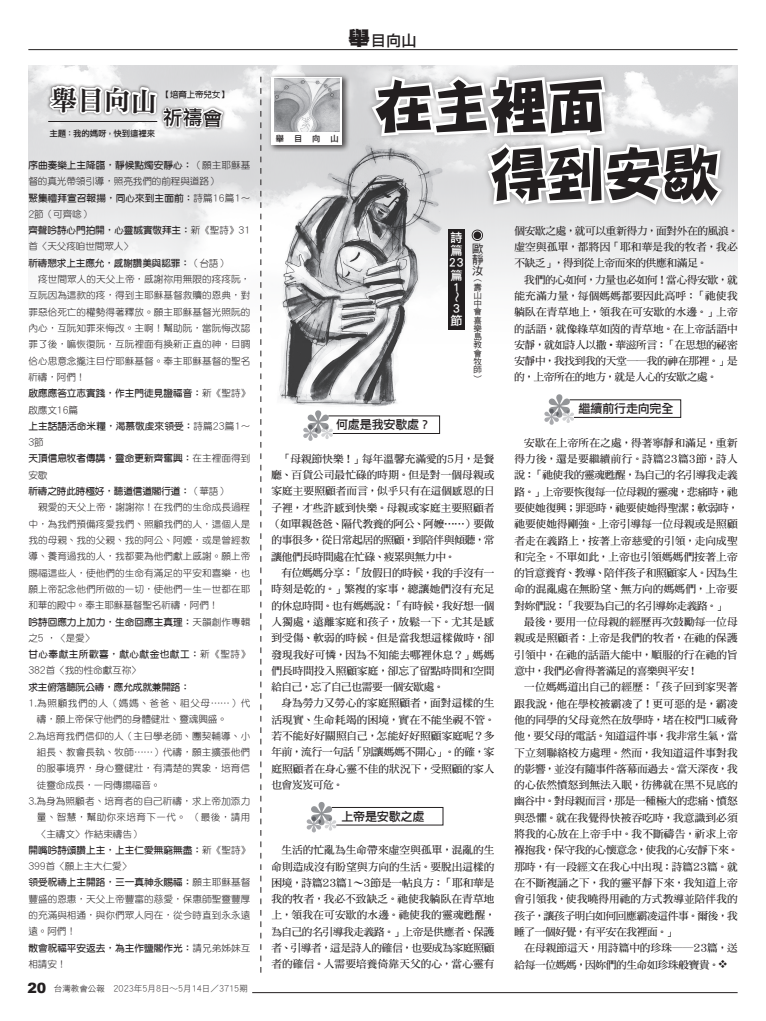
<style>
.page{position:relative;width:766px;height:1021px;background:#fff}
.page>*{position:absolute;margin:0;border:0;box-sizing:border-box;transform-origin:0 0}
.內文{font:59.5px "DF Ping Ju W7 WINP BF";letter-spacing:-.035em;color:#231f20}
.內文1a{font:26.6px "DFN Ming W9 WINP BF";color:#231f20}
.t1{font:19.8px "DF Hei W12 WINP BF";color:#231f20;scale:1.1 1}
.t2{font:15.2px "DF Li Hei W5 WINP BF";color:#231f20}
.t3{font:900 14.2px "Arial";color:#231f20}
.次標題_2{font:12px "DF Li Hei W5 WINP BF";letter-spacing:-.015em;color:#231f20}
.次標題_2-2{font:12px/12.4px "DF Li Hei W5 WINP BF";color:#fff}
.作者{font:11.3px/10.9px "DF Hei W5 WINP BF";color:#231f20;text-align:justify}
.內文-2{font:10.6px/16.3px "DF Ming W7 WINP BF";letter-spacing:-.02em;color:#231f20;text-align:justify}
.內文-3{font:10.6px "DF Ming W7 WINP BF";letter-spacing:.005em;color:#231f20}
.內文1a-2{font:9.6px/16.3px "DF Yuan W3 WINP BF";color:#231f20;text-align:justify}
.內文1a-3{font:9.6px/16.3px "DF Yuan W7 WINP BF";color:#231f20}
.t4{font:8.5px "DF Hei W3 WINP BF";color:#231f20}
.次標題_2-3{font:8.5px "DF Li Hei W5 WINP BF";letter-spacing:-.02em;color:#231f20}
.作者-2{font:8.5px/8.2px "DF Hei W5 WINP BF";color:#231f20;text-align:justify}
.內文-4{font:8.5px "DF Yuan W7 WINP BF";letter-spacing:-.015em;color:#231f20}
.內文-5{font:8.2px "DF Li Hei W5 WINP BF";color:#231f20}
.s1{font-family:"DF Yuan W7 WINP BF"}
.s2{font-family:"DF Yuan W3 WINP BF"}
</style>
<div class="page">
<img style="left:28px;top:65px;width:709px;height:356px">
<img style="left:271px;top:139px;width:184px;height:270px">
<hr style="left:28px;top:49px;width:709px;height:1px;background:#231f20">
<hr style="left:252px;top:992px;width:485px;height:1px;background:#231f20">
<svg style="left:45px;top:49px;width:56px;height:372px"></svg>
<svg style="left:101px;top:49px;width:28px;height:372px"></svg>
<svg style="left:471px;top:230px;width:12px;height:12px"></svg>
<div style="left:268px;top:72px;width:82px;height:80px;background:#231f20;opacity:.75"></div>
<div style="left:271px;top:77px;width:71px;height:67px;background:#fff"></div>
<img style="left:274px;top:79px;width:66px;height:53px">
<svg style="left:260px;top:77px;width:1px;height:895px"></svg>
<div style="left:366px;top:70px;width:245px;height:73px;background:#231f20;opacity:.4"></div>
<svg style="left:367px;top:72px;width:359px;height:139px"></svg>
<div style="left:448px;top:229px;width:16px;height:100px;background:#231f20"></div>
<svg style="left:303px;top:410px;width:137px;height:31px"></svg>
<svg style="left:544px;top:394px;width:136px;height:31px"></svg>
<svg style="left:306px;top:802px;width:137px;height:30px"></svg>
<svg style="left:129px;top:49px;width:102px;height:372px"></svg>
<p class="內文1a" style="left:51px;top:86px;width:108px;rotate:1deg">舉目向山</p>
<p class="內文-4" style="left:162px;top:91px;width:68px">【培育上帝兒女】</p>
<p class="次標題_2-3" style="left:49px;top:129px;width:107px">主題：我的媽呀，快到這裡來</p>
<p class="內文1a-2" style="left:28px;top:157px;width:223px"><span class="s1">序曲奏樂上主降臨，靜候點燭安靜心：</span>（願主耶穌基督的真光帶領引導，照亮我們的前程與道路）</p>
<p class="內文1a-3" style="left:28px;top:189px;width:223px">聚集禮拜宣召報揚，同心來到主面前：<span class="s2">詩篇16篇1～<br>2節（可齊唸）</span></p>
<p class="內文1a-2" style="left:28px;top:222px;width:223px"><span class="s1">齊聲吟詩心門拍開，心靈誠實敬拜主：</span>新《聖詩》31首〈天父疼咱世間眾人〉</p>
<p class="內文1a-3" style="left:28px;top:255px;width:201px">祈禱懇求上主應允，感謝讚美與認罪：<span class="s2">（台語）</span></p>
<p class="內文1a-2" style="left:28px;top:271px;width:223px;text-indent:10px">疼世間眾人的天父上帝，感謝祢用無限的疼疼阮，互阮因為這款的疼，得到主耶穌基督救贖的恩典，對罪惡佮死亡的權勢得著釋放。願主耶穌基督光照阮的內心，互阮知罪來悔改。主啊！幫助阮，當阮悔改認罪了後，嘛恢復阮，互阮裡面有換新正直的神，目睭佮心思意念攏注目佇耶穌基督。奉主耶穌基督的聖名祈禱，阿們！</p>
<p class="內文1a-3" style="left:28px;top:385px;width:223px">啟應應答立志實踐，作主門徒見證福音：<span class="s2">新《聖詩》啟應文16篇</span></p>
<p class="內文1a-3" style="left:28px;top:418px;width:223px">上主話語活命米糧，渴慕敬虔來領受：<span class="s2">詩篇23篇1～<br>3節</span></p>
<p class="內文1a-3" style="left:28px;top:450px;width:223px">天頂信息牧者傳講，靈命更新齊奮興：<span class="s2">在主裡面得到安歇</span></p>
<p class="內文1a-3" style="left:28px;top:483px;width:201px">祈禱之時此時極好，聽道信道閣行道：<span class="s2">（華語）</span></p>
<p class="內文1a-2" style="left:28px;top:499px;width:223px;text-indent:10px">親愛的天父上帝，謝謝祢！在我們的生命成長過程中，為我們預備疼愛我們、照顧我們的人，這個人是我的母親、我的父親、我的阿公、阿嬤，或是曾經教導、養育過我的人，我都要為他們獻上感謝。願上帝賜福這些人，使他們的生命有滿足的平安和喜樂，也願上帝記念他們所做的一切，使他們一生一世都在耶和華的殿中。奉主耶穌基督聖名祈禱，阿們！</p>
<p class="內文1a-3" style="left:28px;top:613px;width:223px">吟詩回應力上加力，生命回應主真理：<span class="s2">天韻創作專輯之5 ，〈是愛〉</span></p>
<p class="內文1a-2" style="left:28px;top:646px;width:223px"><span class="s1">甘心奉獻主所歡喜，獻心獻金也獻工：</span>新《聖詩》<br>382首〈我的性命獻互祢〉</p>
<p class="內文1a-3" style="left:28px;top:678px;width:163px">求主俯落聽阮公禱，應允成就兼開路：</p>
<p class="內文1a-2" style="left:37px;top:695px;width:215px;text-indent:-9px">1.為照顧我們的人（媽媽、爸爸、祖父母……）代禱，願上帝保守他們的身體健壯、靈魂興盛。</p>
<p class="內文1a-2" style="left:37px;top:727px;width:215px;text-indent:-9px">2.為培育我們信仰的人（主日學老師、團契輔導、小組長、教會長執、牧師……）代禱，願主擴張他們的服事境界，身心靈健壯，有清楚的異象，培育信徒靈命成長，一同傳揚福音。</p>
<p class="內文1a-2" style="left:37px;top:793px;width:215px;text-indent:-9px">3.為身為照顧者、培育者的自己祈禱，求上帝加添力量、智慧，幫助你來培育下一代。 （最後，請用〈主禱文〉作結束禱告）</p>
<p class="內文1a-3" style="left:28px;top:841px;width:223px">開嘴吟詩頌讚上主，上主仁愛無窮無盡：<span class="s2">新《聖詩》<br>399首〈願上主大仁愛〉</span></p>
<p class="內文1a-2" style="left:28px;top:874px;width:223px"><span class="s1">領受祝禱上主開路，三一真神永賜福：</span>願主耶穌基督豐盛的恩惠，天父上帝豐富的慈愛，保惠師聖靈豐厚的充滿與相通，與你們眾人同在，從今時直到永永遠遠。阿們！</p>
<p class="內文1a-3" style="left:28px;top:939px;width:223px">散會祝福平安返去，為主作鹽閣作光：<span class="s2">請兄弟姊妹互相請安！</span></p>
<p class="t3" style="left:28px;top:977px;width:20px">20</p>
<p class="t4" style="left:54px;top:984px;width:195px">台灣教會公報　2023年5月8日～5月14日／3715期</p>
<p class="t1" style="left:348px;top:28px;width:21px">舉</p>
<p class="t2" style="left:371px;top:33px;width:47px">目向山</p>
<p class="內文" style="left:374px;top:77px;width:233px">在主裡面</p>
<p class="內文" style="left:488px;top:144px;width:233px">得到安歇</p>
<p class="次標題_2-2" style="left:449px;top:231px;width:17px">詩篇<br>23篇<br>１</p>
<p class="次標題_2-2" style="left:450px;top:302px;width:13px">３節</p>
<p class="內文-5" style="left:276px;top:134px;width:65px">舉目向山</p>
<p class="內文-2" style="left:514px;top:222px;width:225px">個安歇之處，就可以重新得力，面對外在的風浪。虛空與孤單，都將因「耶和華是我的牧者，我必不缺乏」，得到從上帝而來的供應和滿足。</p>
<p class="內文-2" style="left:514px;top:271px;width:225px;text-indent:10px">我們的心如何，力量也必如何！當心得安歇，就能充滿力量，每個媽媽都要因此高呼：「祂使我躺臥在青草地上，領我在可安歇的水邊。」上帝的話語，就像綠草如茵的青草地。在上帝話語中安靜，就如詩人以撒‧華滋所言：「在思想的祕密安靜中，我找到我的天堂──我的神在那裡。」是的，上帝所在的地方，就是人心的安歇之處。</p>
<p class="次標題_2" style="left:578px;top:402px;width:96px">繼續前行走向完全</p>
<p class="內文-2" style="left:514px;top:434px;width:225px;text-indent:10px">安歇在上帝所在之處，得著寧靜和滿足，重新得力後，還是要繼續前行。詩篇23篇3節，詩人說：「祂使我的靈魂甦醒，為自己的名引導我走義路。」上帝要恢復每一位母親的靈魂，悲痛時，祂要使她復興；罪惡時，祂要使她得聖潔；軟弱時，祂要使她得剛強。上帝引導每一位母親或是照顧者走在義路上，按著上帝慈愛的引領，走向成聖和完全。不單如此，上帝也引領媽媽們按著上帝的旨意養育、教導、陪伴孩子和照顧家人。因為生命的混亂處在無盼望、無方向的媽媽們，上帝要對妳們說：「我要為自己的名引導妳走義路。」</p>
<p class="內文-2" style="left:514px;top:613px;width:225px;text-indent:10px">最後，要用一位母親的經歷再次鼓勵每一位母親或是照顧者：上帝是我們的牧者，在祂的保護引領中，在祂的話語大能中，順服的行在祂的旨意中，我們必會得著滿足的喜樂與平安！</p>
<p class="內文-2" style="left:514px;top:679px;width:225px;text-indent:10px">一位媽媽道出自己的經歷：「孩子回到家哭著跟我說，他在學校被霸凌了！更可惡的是，霸凌他的同學的父母竟然在放學時，堵在校門口威脅他，要父母的電話。知道這件事，我非常生氣，當下立刻聯絡校方處理。然而，我知道這件事對我的影響，並沒有隨事件落幕而過去。當天深夜，我的心依然憤怒到無法入眠，彷彿就在黑不見底的幽谷中。對母親而言，那是一種極大的悲痛、憤怒與恐懼。就在我覺得快被吞吃時，我意識到必須將我的心放在上帝手中。我不斷禱告，祈求上帝褓抱我，保守我的心懷意念，使我的心安靜下來。那時，有一段經文在我心中出現：詩篇23篇。就在不斷複誦之下，我的靈平靜下來，我知道上帝會引領我，使我曉得用祂的方式教導並陪伴我的孩子，讓孩子明白如何回應霸凌這件事。爾後，我睡了一個好覺，有平安在我裡面。」</p>
<p class="內文-3" style="left:524px;top:942px;width:215px">在母親節這天，用詩篇中的珍珠──23篇，送</p>
<p class="作者" style="left:472px;top:243px;width:13px">歐靜汝</p>
<p class="作者-2" style="left:473px;top:275px;width:10px">（壽山中會喜樂島教會牧師）</p>
<p class="次標題_2-2" style="left:451px;top:303px;width:14px;rotate:-90deg">～</p>
<p class="次標題_2" style="left:336px;top:418px;width:96px">何處是我安歇處？</p>
<p class="內文-2" style="left:270px;top:450px;width:226px;text-indent:10px">「母親節快樂！」每年溫馨充滿愛的5月，是餐廳、百貨公司最忙碌的時期。但是對一個母親或家庭主要照顧者而言，似乎只有在這個感恩的日子裡，才些許感到快樂。母親或家庭主要照顧者（如單親爸爸、隔代教養的阿公、阿嬤……）要做的事很多，從日常起居的照顧，到陪伴與傾聽，常讓他們長時間處在忙碌、疲累與無力中。</p>
<p class="內文-2" style="left:271px;top:564px;width:225px;text-indent:10px">有位媽媽分享：「放假日的時候，我的手沒有一時刻是乾的。」繁複的家事，總讓她們沒有充足的休息時間。也有媽媽說：「有時候，我好想一個人獨處，遠離家庭和孩子，放鬆一下。尤其是感到受傷、軟弱的時候。但是當我想這樣做時，卻發現我好可憐，因為不知能去哪裡休息？」媽媽們長時間投入照顧家庭，卻忘了留點時間和空間給自己，忘了自己也需要一個安歇處。</p>
<p class="內文-2" style="left:271px;top:695px;width:225px;text-indent:10px">身為勞力又勞心的家庭照顧者，面對這樣的生活現實、生命耗竭的困境，實在不能坐視不管。若不能好好關照自己，怎能好好照顧家庭呢？多年前，流行一句話「別讓媽媽不開心」。的確，家庭照顧者在身心靈不佳的狀況下，受照顧的家人也會岌岌可危。</p>
<p class="次標題_2" style="left:341px;top:810px;width:85px">上帝是安歇之處</p>
<p class="內文-2" style="left:271px;top:841px;width:225px;text-indent:10px">生活的忙亂為生命帶來虛空與孤單，混亂的生命則造成沒有盼望與方向的生活。要脫出這樣的困境，詩篇23篇1～3節是一帖良方：「耶和華是我的牧者，我必不致缺乏。祂使我躺臥在青草地上，領我在可安歇的水邊。祂使我的靈魂甦醒，為自己的名引導我走義路。」上帝是供應者、保護者、引導者，這是詩人的確信，也要成為家庭照顧者的確信。人需要培養倚靠天父的心，當心靈有</p>
<p class="內文-2" style="left:514px;top:956px;width:215px">給每一位媽媽，因妳們的生命如珍珠般寶貴。❖</p>
</div>
